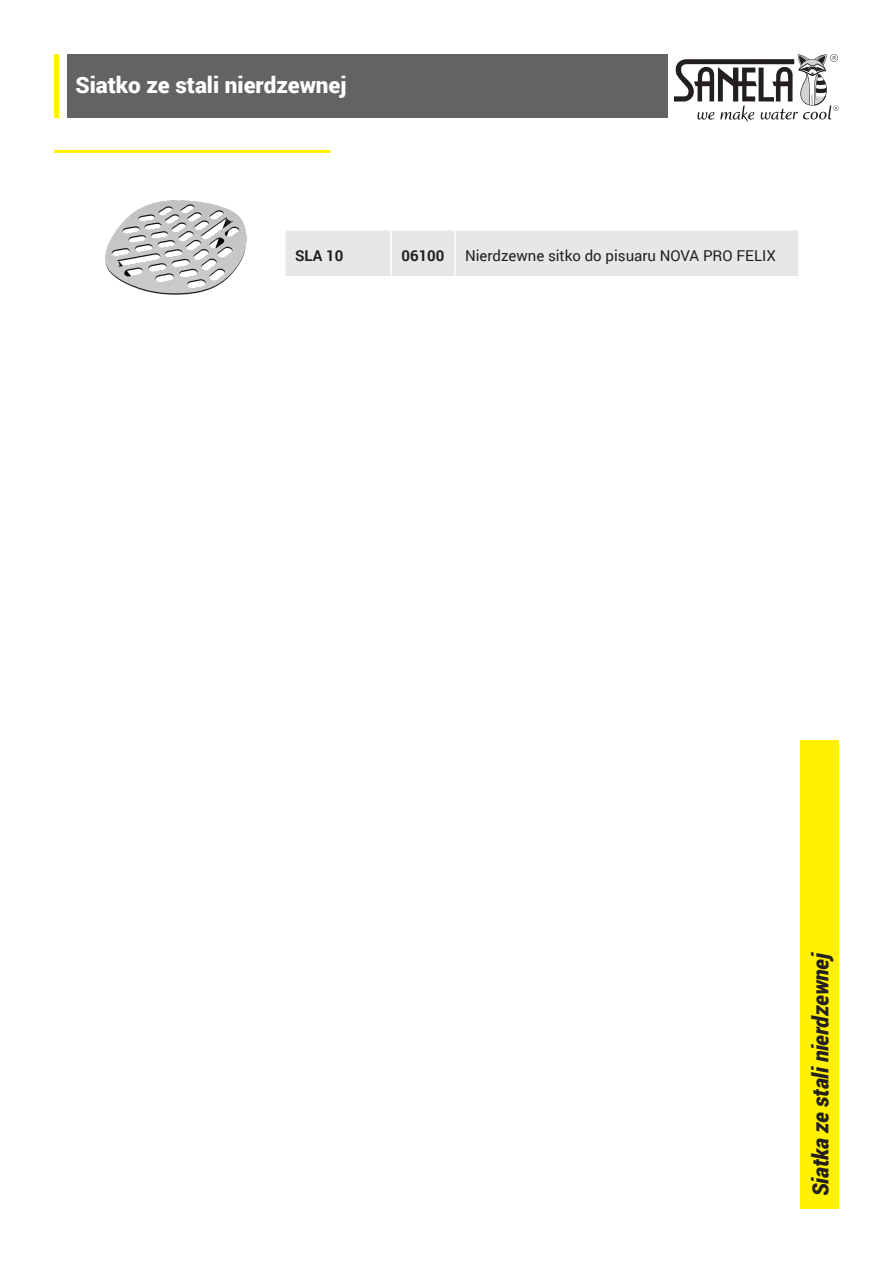
<style>
.page{position:relative;width:893px;height:1263px;background:#fff}
.page>*{position:absolute;margin:0;border:0;box-sizing:border-box;transform-origin:0 0}
.t1{font:italic 900 22.5px "Roboto";letter-spacing:-.005em;color:#231f20;scale:.95 1}
.t2{font:900 22.5px "Roboto";color:#fff}
.t3{font:15px "Roboto";color:#231f20}
.t4{font:700 15px "Roboto";color:#231f20}
</style>
<div class="page">
<div style="left:286px;top:230px;width:512px;height:46px;background:#e6e7e9"></div>
<hr style="left:390px;top:230px;width:2px;height:46px;background:#fff">
<hr style="left:454px;top:230px;width:2px;height:46px;background:#fff">
<svg style="left:674px;top:54px;width:165px;height:68px"></svg>
<hr style="left:54px;top:54px;width:4px;height:64px;background:#fff101">
<div style="left:800px;top:740px;width:39px;height:469px;background:#fff101"></div>
<hr style="left:54px;top:150px;width:277px;height:3px;background:#fff101">
<img style="left:105px;top:200px;width:142px;height:95px">
<div style="left:67px;top:55px;width:601px;height:63px;background:#636366"></div>
<p class="t2" style="left:75px;top:69px;width:273px">Siatko ze stali nierdzewnej</p>
<p class="t4" style="left:295px;top:245px;width:50px">SLA 10</p>
<p class="t4" style="left:401px;top:245px;width:45px">06100</p>
<p class="t3" style="left:465px;top:245px;width:312px">Nierdzewne sitko do pisuaru NOVA PRO FELIX</p>
<p class="t1" style="left:804px;top:1196px;width:261px;rotate:-90deg">Siatka ze stali nierdzewnej</p>
</div>
